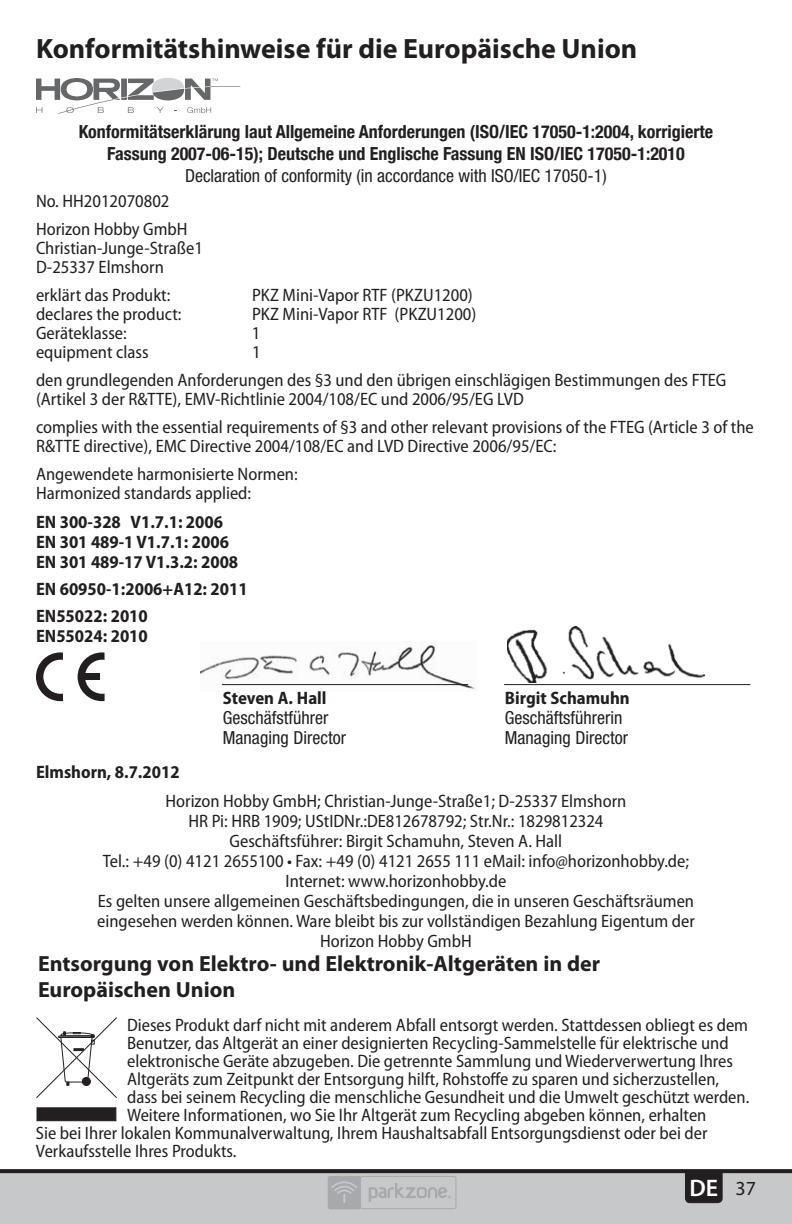
<style>
.page{position:relative;width:792px;height:1224px;background:#fff}
.page>*{position:absolute;margin:0;border:0;box-sizing:border-box;transform-origin:0 0}
.t1{font:700 28px "Myriad Pro";color:#231f20}
.t2{font:600 24px "Myriad Pro";color:#fff}
.t3{font:700 22px/26.4px "Myriad Pro";color:#231f20}
.t4{font:semi-condensed 18px/20px "Myriad Pro";color:#231f20}
.t5{font:700 semi-condensed 18px/20px "Myriad Pro";color:#231f20}
.t6{font:700 condensed 18px/21.6px "Helvetica Neue";color:#231f20;text-align:center}
.t7{font:condensed 18px/20px "Helvetica Neue LT Std";color:#231f20}
.s1{font-weight:400;font-size:20px;color:#231f20}
</style>
<div class="page">
<div style="left:0;top:1173px;width:792px;height:51px;background:#c6c8ca"></div>
<svg style="left:328px;top:1176px;width:129px;height:33px;background:#b9bbbe"></svg>
<svg style="left:684px;top:1173px;width:39px;height:31px"></svg>
<svg style="left:0;top:1169px;width:792px;height:4px;background:#282526"></svg>
<svg style="left:36px;top:652px;width:27px;height:49px"></svg>
<svg style="left:78px;top:652px;width:27px;height:49px"></svg>
<img style="left:200px;top:641px;width:275px;height:49px">
<hr style="left:222px;top:684px;width:246px;height:1px;background:#231f20">
<img style="left:507px;top:627px;width:197px;height:55px">
<hr style="left:504px;top:684px;width:246px;height:1px;background:#231f20">
<svg style="left:36px;top:78px;width:204px;height:36px"></svg>
<div style="left:37px;top:1108px;width:79px;height:13px;background:#231f20;border:1px solid #231f20"></div>
<svg style="left:36px;top:1017px;width:81px;height:81px"></svg>
<h1 class="t1" style="left:36px;top:38px;width:603px">Konformitätshinweise für die Europäische Union</h1>
<p class="t6" style="left:79px;top:121px;width:636px">Konformitätserklärung laut Allgemeine Anforderungen (ISO/IEC 17050-1:2004, korrigierte<br>Fassung 2007-06-15); Deutsche und Englische Fassung EN ISO/IEC 17050-1:2010</p>
<p class="t7" style="left:185px;top:168px;width:423px">Declaration of conformity (in accordance with ISO/IEC 17050-1)</p>
<p class="t4" style="left:36px;top:189px;width:153px;line-height:28px">No. HH2012070802<br>Horizon Hobby GmbH</p>
<p class="t4" style="left:36px;top:240px;width:168px;line-height:19px">Christian-Junge-Straße1<br>D-25337 Elmshorn</p>
<p class="t4" style="left:36px;top:287px;width:136px">erklärt das Produkt:</p>
<p class="t4" style="left:252px;top:287px;width:222px">PKZ Mini-Vapor RTF (PKZU1200)</p>
<p class="t4" style="left:36px;top:306px;width:147px">declares the product:</p>
<p class="t4" style="left:252px;top:306px;width:226px">PKZ Mini-Vapor RTF (PKZU1200)</p>
<p class="t4" style="left:36px;top:325px;width:92px">Geräteklasse:</p>
<p class="t4" style="left:252px;top:325px;width:10px">1</p>
<p class="t4" style="left:36px;top:344px;width:114px">equipment class</p>
<p class="t4" style="left:36px;top:340px;width:692px;line-height:28px;text-indent:216px">1<br>den grundlegenden Anforderungen des §3 und den übrigen einschlägigen Bestimmungen des FTEG</p>
<p class="t4" style="left:36px;top:387px;width:719px;line-height:28px">(Artikel 3 der R&amp;TTE), EMV-Richtlinie 2004/108/EC und 2006/95/EG LVD<br>complies with the essential requirements of §3 and other relevant provisions of the FTEG (Article 3 of the</p>
<p class="t4" style="left:36px;top:434px;width:522px;line-height:28px">R&amp;TTE directive), EMC Directive 2004/108/EC and LVD Directive 2006/95/EC:<br>Angewendete harmonisierte Normen:</p>
<p class="t4" style="left:36px;top:485px;width:217px">Harmonized standards applied:</p>
<p class="t5" style="left:36px;top:513px;width:204px">EN 300-328 V1.7.1: 2006<br>EN 301 489-1 V1.7.1: 2006<br>EN 301 489-17 V1.3.2: 2008</p>
<p class="t5" style="left:36px;top:577px;width:213px;line-height:27px">EN 60950-1:2006+A12: 2011<br>EN55022: 2010</p>
<p class="t5" style="left:36px;top:627px;width:113px">EN55024: 2010</p>
<p class="t5" style="left:223px;top:689px;width:105px">Steven A. Hall</p>
<p class="t7" style="left:223px;top:709px;width:125px">Geschäfstführer<br>Managing Director</p>
<p class="t5" style="left:505px;top:689px;width:126px">Birgit Schamuhn</p>
<p class="t7" style="left:505px;top:709px;width:125px">Geschäftsführerin<br>Managing Director</p>
<p class="t5" style="left:36px;top:763px;width:145px">Elmshorn, 8.7.2012</p>
<p class="t4" style="left:97px;top:793px;width:599px;text-align:center">Horizon Hobby GmbH; Christian-Junge-Straße1; D-25337 Elmshorn<br>HR Pi: HRB 1909; UStIDNr.:DE812678792; Str.Nr.: 1829812324<br>Geschäftsführer: Birgit Schamuhn, Steven A. Hall<br>Tel.: +49 (0) 4121 2655100 • Fax: +49 (0) 4121 2655 111 eMail: info@horizonhobby.de; Internet: www.horizonhobby.de<br>Es gelten unsere allgemeinen Geschäftsbedingungen, die in unseren Geschäftsräumen eingesehen werden können. Ware bleibt bis zur vollständigen Bezahlung Eigentum der Horizon Hobby GmbH</p>
<p class="t3" style="left:38px;top:952px;width:564px">Entsorgung von Elektro- und Elektronik-Altgeräten in der<br>Europäischen Union</p>
<p class="t4" style="left:127px;top:1017px;width:623px">Dieses Produkt darf nicht mit anderem Abfall entsorgt werden. Stattdessen obliegt es dem</p>
<p class="t4" style="left:127px;top:1035px;width:603px">Benutzer, das Altgerät an einer designierten Recycling-Sammelstelle für elektrische und</p>
<p class="t4" style="left:127px;top:1053px;width:607px">elektronische Geräte abzugeben. Die getrennte Sammlung und Wiederverwertung Ihres</p>
<p class="t4" style="left:127px;top:1071px;width:594px">Altgeräts zum Zeitpunkt der Entsorgung hilft, Rohstoffe zu sparen und sicherzustellen,</p>
<p class="t4" style="left:127px;top:1089px;width:624px">dass bei seinem Recycling die menschliche Gesundheit und die Umwelt geschützt werden.</p>
<p class="t4" style="left:127px;top:1107px;width:581px">Weitere Informationen, wo Sie Ihr Altgerät zum Recycling abgeben können, erhalten</p>
<p class="t4" style="left:36px;top:1125px;width:673px">Sie bei Ihrer lokalen Kommunalverwaltung, Ihrem Haushaltsabfall Entsorgungsdienst oder bei der</p>
<p class="t4" style="left:36px;top:1143px;width:202px">Verkaufsstelle Ihres Produkts.</p>
<h2 class="t2" style="left:689px;top:1179px;width:68px">DE <span class="s1">37</span></h2>
</div>
